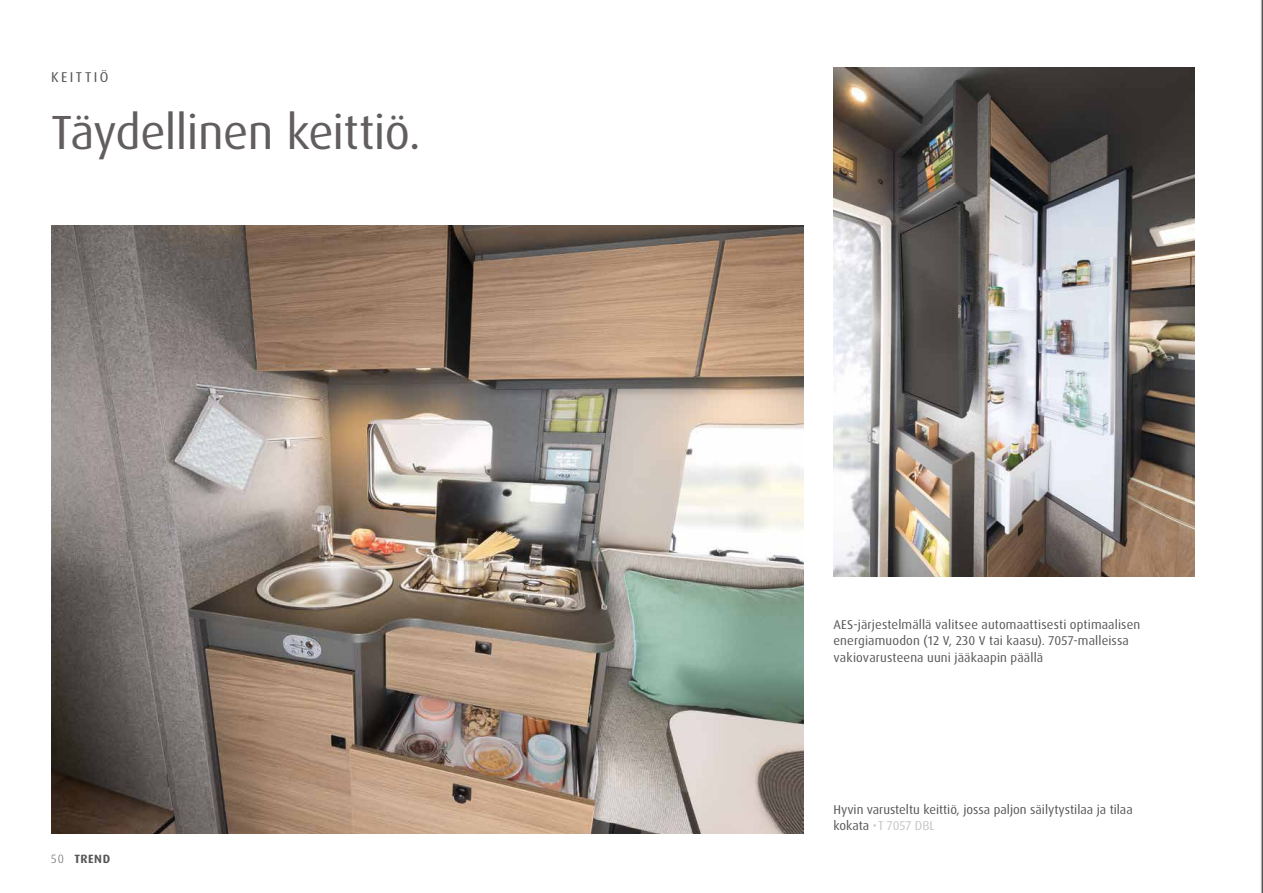
<style>
.page{position:relative;width:1263px;height:893px;background:#fff}
.page>*{position:absolute;margin:0;border:0;box-sizing:border-box;transform-origin:0 0}
.t1{font:48px "Dax Pro";letter-spacing:-.015em;color:#625e5f}
.t2{font:14.25px "Dax Pro";letter-spacing:.17em;color:#565656}
.t3{font:12.75px/16.5px "Dax Pro";letter-spacing:.01em;color:#565656}
.t4{font:700 12px "Dax Pro";letter-spacing:.04em;color:#565656}
.t5{font:300 12px "Dax OT";color:#565656}
.s1{color:#c5c6c6}
</style>
<div class="page">
<svg style="left:1261px;top:0;width:2px;height:893px;background:#838383"></svg>
<img style="left:51px;top:225px;width:753px;height:608px">
<img style="left:833px;top:67px;width:362px;height:509px">
<p class="t2" style="left:51px;top:68px;width:59px">KEITTIÖ</p>
<h1 class="t1" style="left:51px;top:102px;width:371px">Täydellinen keittiö.</h1>
<p class="t5" style="left:51px;top:851px;width:14px">50</p>
<p class="t4" style="left:75px;top:851px;width:37px">TREND</p>
<p class="t3" style="left:833px;top:616px;width:308px">AES-järjestelmällä valitsee automaattisesti optimaalisen energiamuodon (12 V, 230 V tai kaasu). 7057-malleissa vakiovarusteena uuni jääkaapin päällä</p>
<p class="t3" style="left:833px;top:801px;width:301px">Hyvin varusteltu keittiö, jossa paljon säilytystilaa ja tilaa kokata <span class="s1">• T 7057 DBL</span></p>
</div>
